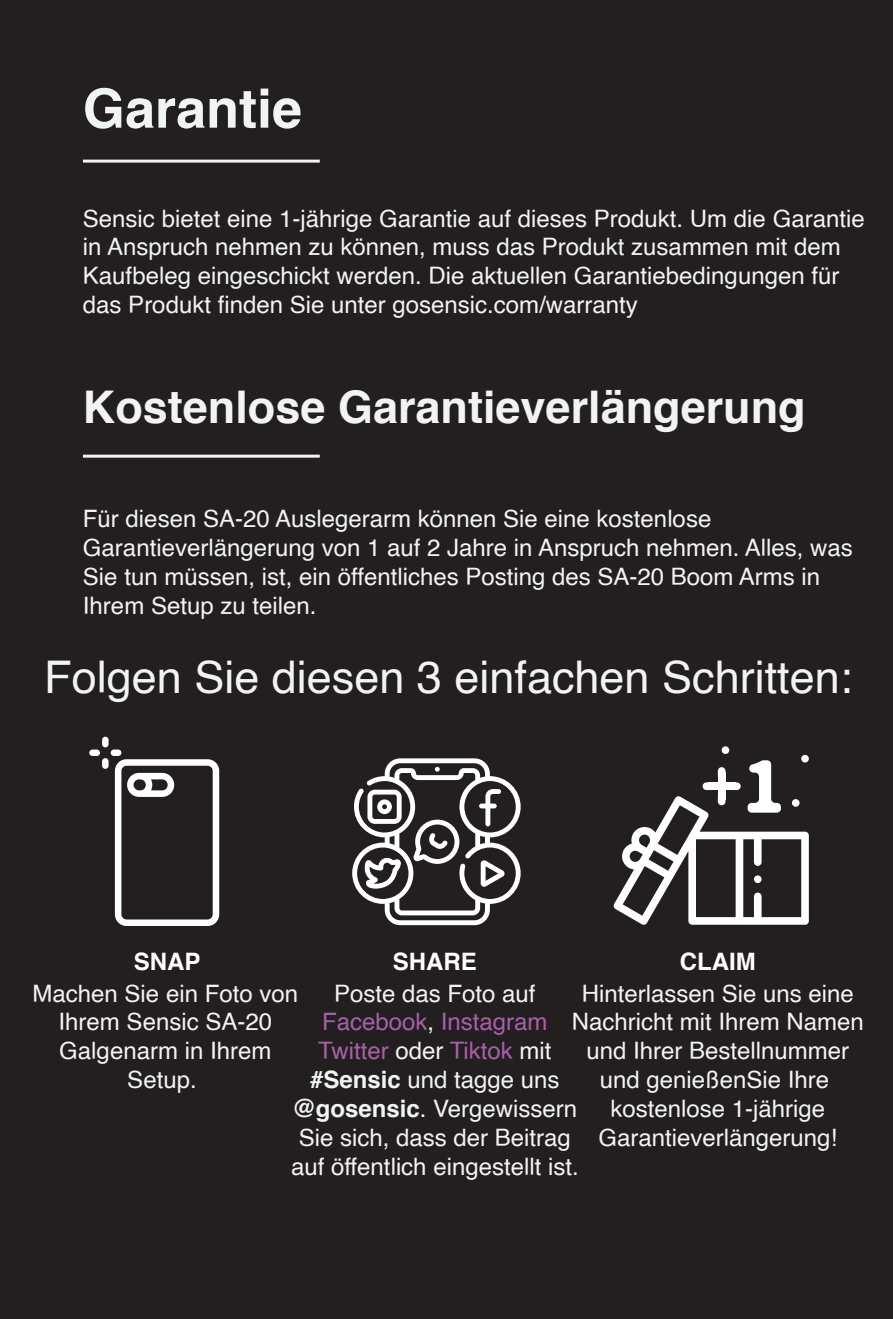
<style>
.page{position:relative;width:893px;height:1319px;background:#fff}
.page>*{position:absolute;margin:0;border:0;box-sizing:border-box;transform-origin:0 0}
.t1{font:700 54px "Helvetica";color:#f2f3f4}
.t2{font:45px "Helvetica";color:#f2f3f4}
.t3{font:700 45px "Helvetica";color:#f2f3f4}
.t4{font:24px/28.8px "Helvetica";color:#f2f3f4;text-align:center}
.t5{font:700 24px "Helvetica";color:#fff}
.s1{color:#a760a7}
.s2{font-weight:700}
</style>
<div class="page">
<div style="left:0;top:0;width:893px;height:1318px;background:#231f20"></div>
<svg style="left:613px;top:746px;width:196px;height:178px"></svg>
<svg style="left:352px;top:758px;width:169px;height:167px"></svg>
<svg style="left:115px;top:759px;width:104px;height:166px"></svg>
<div style="left:102px;top:736px;width:7px;height:11px;background:#fff;border-radius:3px"></div>
<div style="left:102px;top:758px;width:7px;height:10px;background:#fff;border-radius:3px"></div>
<div style="left:111px;top:749px;width:10px;height:6px;background:#fff;border-radius:3px"></div>
<div style="left:89px;top:749px;width:11px;height:6px;background:#fff;border-radius:3px"></div>
<hr style="left:83px;top:454px;width:237px;height:3px;background:#f2f3f4">
<hr style="left:83px;top:159px;width:237px;height:3px;background:#f2f3f4">
<h1 class="t1" style="left:83px;top:65px;width:221px">Garantie</h1>
<p class="t4" style="left:83px;top:204px;width:783px;text-align:left">Sensic bietet eine 1-jährige Garantie auf dieses Produkt. Um die Garantie in Anspruch nehmen zu können, muss das Produkt zusammen mit dem Kaufbeleg eingeschickt werden. Die aktuellen Garantiebedingungen für das Produkt finden Sie unter gosensic.com/warranty</p>
<h2 class="t3" style="left:83px;top:370px;width:724px">Kostenlose Garantieverlängerung</h2>
<p class="t4" style="left:83px;top:505px;width:771px;text-align:left">Für diesen SA-20 Auslegerarm können Sie eine kostenlose Garantieverlängerung von 1 auf 2 Jahre in Anspruch nehmen. Alles, was Sie tun müssen, ist, ein öffentliches Posting des SA-20 Boom Arms in Ihrem Setup zu teilen.</p>
<h2 class="t2" style="left:44px;top:642px;width:809px">Folgen Sie diesen 3 einfachen Schritten:</h2>
<p class="t5" style="left:134px;top:942px;width:68px">SNAP</p>
<p class="t5" style="left:393px;top:942px;width:85px">SHARE</p>
<p class="t5" style="left:680px;top:942px;width:77px">CLAIM</p>
<p class="t4" style="left:33px;top:979px;width:267px">Machen Sie ein Foto von<br>Ihrem Sensic SA-20<br>Galgenarm in Ihrem<br>Setup.</p>
<p class="t4" style="left:572px;top:979px;width:294px">Hinterlassen Sie uns eine<br>Nachricht mit Ihrem Namen und Ihrer Bestellnummer und genießenSie Ihre kostenlose 1-jährige<br>Garantieverlängerung!</p>
<p class="t4" style="left:291px;top:979px;width:289px">Poste das Foto auf<br><span class="s1">Facebook</span>, <span class="s1">Instagram<br>Twitter</span> oder <span class="s1">Tiktok</span> mit <span class="s2">#Sensic</span> und tagge uns <span class="s2">@gosensic</span>. Vergewissern<br>Sie sich, dass der Beitrag auf öffentlich eingestellt ist.</p>
</div>
